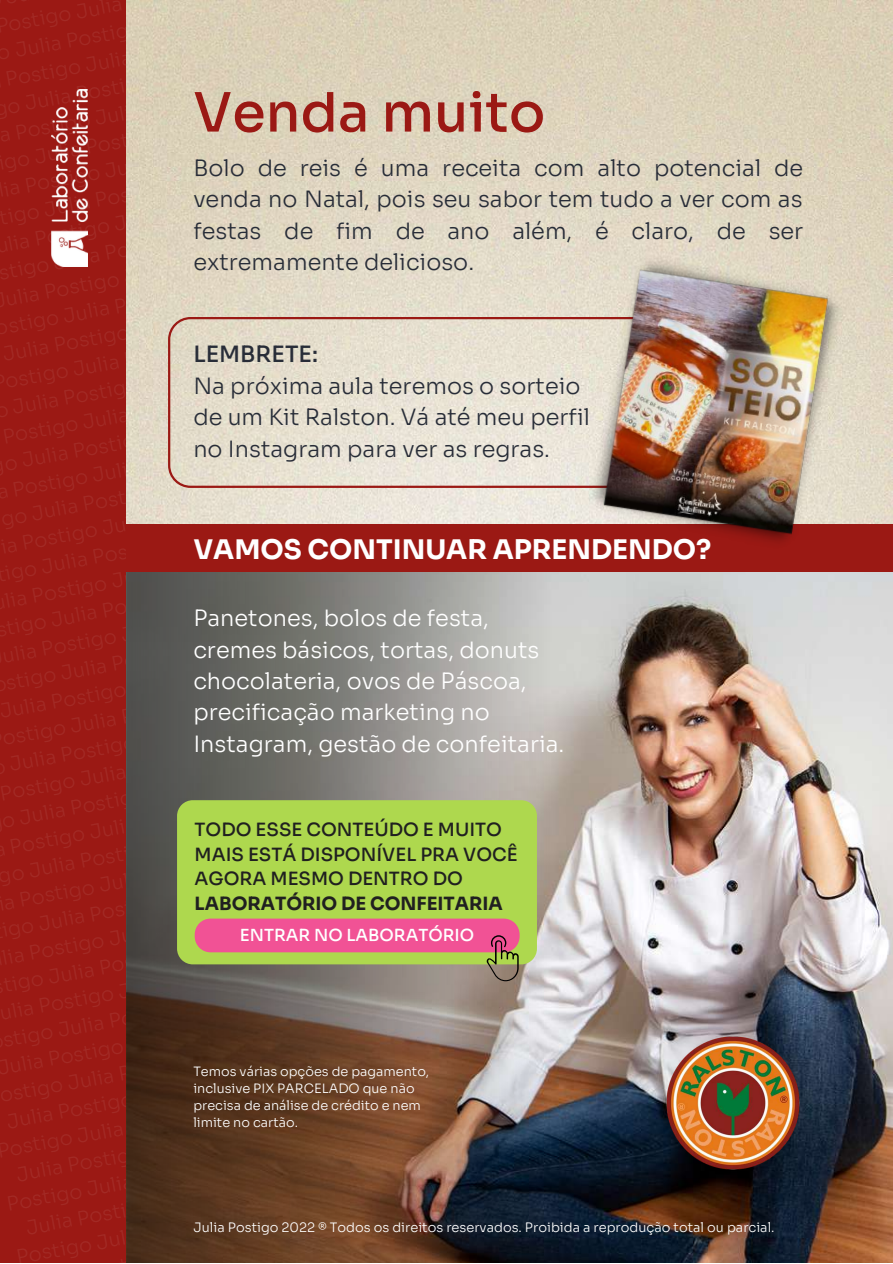
<style>
.page{position:relative;width:893px;height:1264px;background:#fff}
.page>*{position:absolute;margin:0;border:0;box-sizing:border-box;transform-origin:0 0}
.t1{font:500 54.15px "Sora";color:#9b1914}
.t2{font:700 27px "Sora";color:#fff}
.t3{font:300 22.5px/31.5px "Sora";color:#282d38;text-align:justify}
.t4{font:300 22.5px/31.5px "Sora";color:#fff}
.t5{font:500 22.5px "Sora";color:#282d38}
.t6{font:500 18.3px/24.8px "Sora";color:#202020}
.t7{font:700 18.3px "Sora";color:#202020}
.t8{font:500 16.65px "Sora";color:#fff}
.t9{font:300 13.05px "Sora";color:#fff}
.t10{font:300 12.9px/17.1px "Sora";color:#fff}
</style>
<div class="page">
<div style="left:0;top:0;width:892px;height:1262px;background:#9b1914"></div>
<img style="left:126px;top:1px;width:766px;height:523px">
<img style="left:126px;top:572px;width:765px;height:690px">
<img style="left:51px;top:89px;width:36px;height:177px">
<img style="left:662px;top:1032px;width:141px;height:140px">
<div style="left:177px;top:800px;width:360px;height:164px;background:#aed84e"></div>
<svg style="left:195px;top:918px;width:324px;height:63px;background:#c3767b"></svg>
<svg style="left:168px;top:317px;width:411px;height:171px;background:#e5dbcc"></svg>
<img style="left:579px;top:245px;width:273px;height:297px">
<h1 class="t1" style="left:193px;top:79px;width:353px">Venda muito</h1>
<p class="t3" style="left:193px;top:152px;width:611px">Bolo de reis é uma receita com alto potencial de venda no Natal, pois seu sabor tem tudo a ver com as festas de fim de ano além, é claro, de ser extremamente delicioso.</p>
<p class="t5" style="left:193px;top:340px;width:126px">LEMBRETE:</p>
<p class="t3" style="left:193px;top:370px;width:398px;text-align:left">Na próxima aula teremos o sorteio de um Kit Ralston. Vá até meu perfil no Instagram para ver as regras.</p>
<p class="t2" style="left:193px;top:533px;width:519px">VAMOS CONTINUAR APRENDENDO?</p>
<p class="t4" style="left:193px;top:602px;width:372px">Panetones, bolos de festa, cremes básicos, tortas, donuts chocolateria, ovos de Páscoa, precificação marketing no<br>Instagram, gestão de confeitaria.</p>
<p class="t6" style="left:195px;top:817px;width:324px">TODO ESSE CONTEÚDO E MUITO<br>MAIS ESTÁ DISPONÍVEL PRA VOCÊ<br>AGORA MESMO DENTRO DO</p>
<p class="t7" style="left:195px;top:892px;width:310px">LABORATÓRIO DE CONFEITARIA</p>
<p class="t8" style="left:240px;top:924px;width:236px">ENTRAR NO LABORATÓRIO</p>
<p class="t10" style="left:193px;top:1062px;width:237px">Temos várias opções de pagamento, inclusive PIX PARCELADO que não precisa de análise de crédito e nem limite no cartão.</p>
<p class="t9" style="left:194px;top:1219px;width:582px">Julia Postigo 2022 ® Todos os direitos reservados. Proibida a reprodução total ou parcial.</p>
</div>
